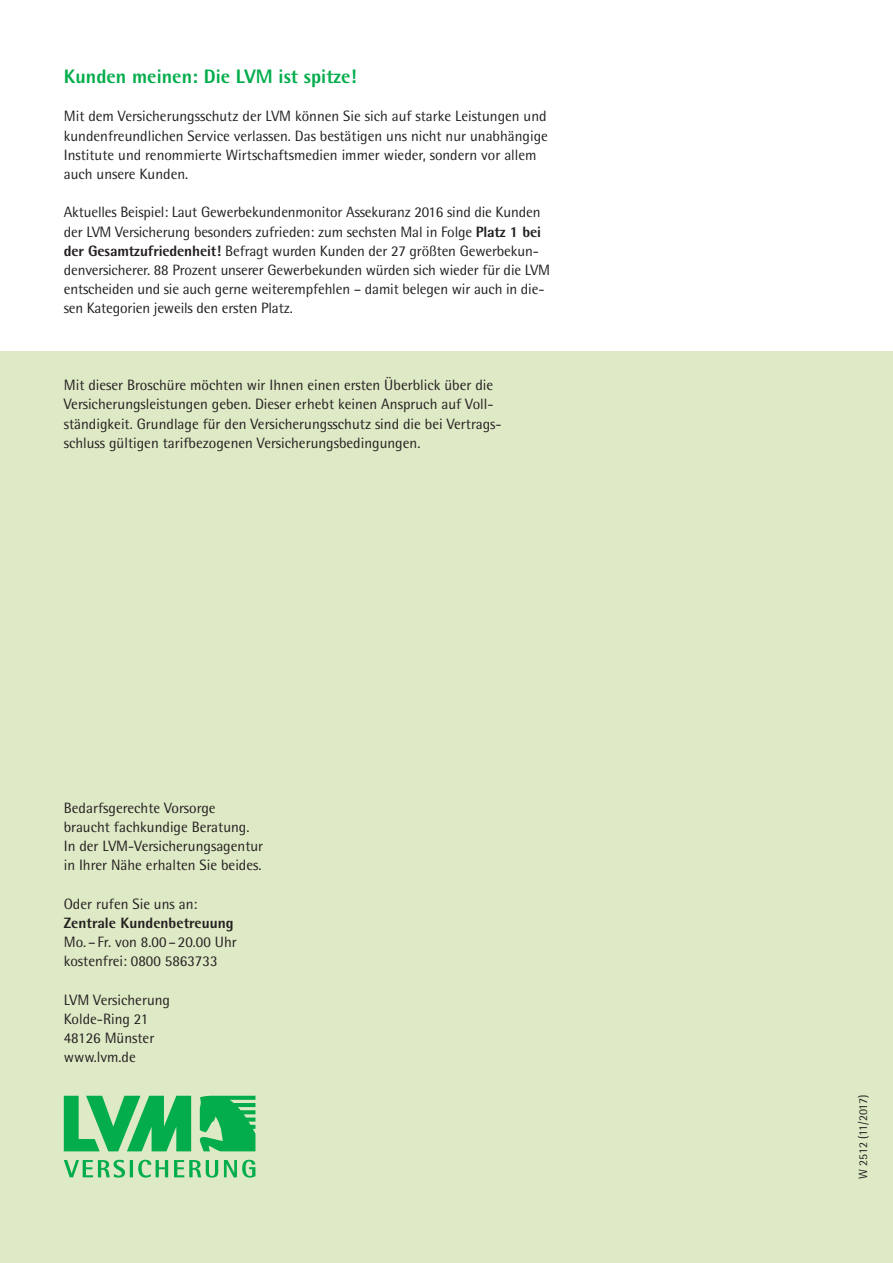
<style>
.page{position:relative;width:893px;height:1263px;background:#fff}
.page>*{position:absolute;margin:0;border:0;box-sizing:border-box;transform-origin:0 0}
.t1{font:800 19.5px "Lvm Rotis";color:#03ad4c}
.t2{font:15px/19.2px "Lvm Rotis";color:#231f20}
.t3{font:800 15px "Lvm Rotis";color:#231f20}
.t4{font:12px "Lvm Rotis";color:#231f20}
.s1{font-weight:800}
</style>
<div class="page">
<div style="left:0;top:352px;width:893px;height:911px;background:#dee9c5"></div>
<svg style="left:64px;top:1096px;width:191px;height:81px"></svg>
<h1 class="t1" style="left:64px;top:64px;width:294px">Kunden meinen: Die LVM ist spitze!</h1>
<p class="t2" style="left:64px;top:107px;width:486px">Mit dem Versicherungsschutz der LVM können Sie sich auf starke Leistungen und kundenfreundlichen Service verlassen. Das bestätigen uns nicht nur unabhängige Institute und renommierte Wirtschaftsmedien immer wieder, sondern vor allem auch unsere Kunden.</p>
<p class="t2" style="left:64px;top:203px;width:488px">Aktuelles Beispiel: Laut Gewerbekundenmonitor Assekuranz 2016 sind die Kunden der LVM Versicherung besonders zufrieden: zum sechsten Mal in Folge <span class="s1">Platz 1 bei der Gesamtzufriedenheit!</span> Befragt wurden Kunden der 27 größten Gewerbekun&shy;denversicherer. 88 Prozent unserer Gewerbekunden würden sich wieder für die LVM entscheiden und sie auch gerne weiterempfehlen – damit belegen wir auch in die&shy;sen Kategorien jeweils den ersten Platz.</p>
<p class="t2" style="left:64px;top:375px;width:439px">Mit dieser Broschüre möchten wir Ihnen einen ersten Überblick über die Versicherungsleistungen geben. Dieser erhebt keinen Anspruch auf Voll&shy;ständigkeit. Grundlage für den Versicherungsschutz sind die bei Vertrags&shy;schluss gültigen tarifbezogenen Versicherungsbedingungen.</p>
<p class="t2" style="left:64px;top:798px;width:201px">Bedarfsgerechte Vorsorge braucht fachkundige Beratung.<br>In der LVM-Versicherungsagentur in Ihrer Nähe erhalten Sie beides.</p>
<p class="t2" style="left:64px;top:894px;width:135px">Oder rufen Sie uns an:</p>
<p class="t3" style="left:64px;top:913px;width:171px">Zentrale Kundenbetreuung</p>
<p class="t2" style="left:64px;top:932px;width:175px">Mo.–Fr. von 8.00–20.00 Uhr kostenfrei: 0800 5863733</p>
<p class="t2" style="left:64px;top:990px;width:108px">LVM Versicherung<br>Kolde-Ring 21<br>48126 Münster www.lvm.de</p>
<p class="t4" style="left:856px;top:1178px;width:86px;rotate:-90deg">W 2512 (11/2017)</p>
</div>
